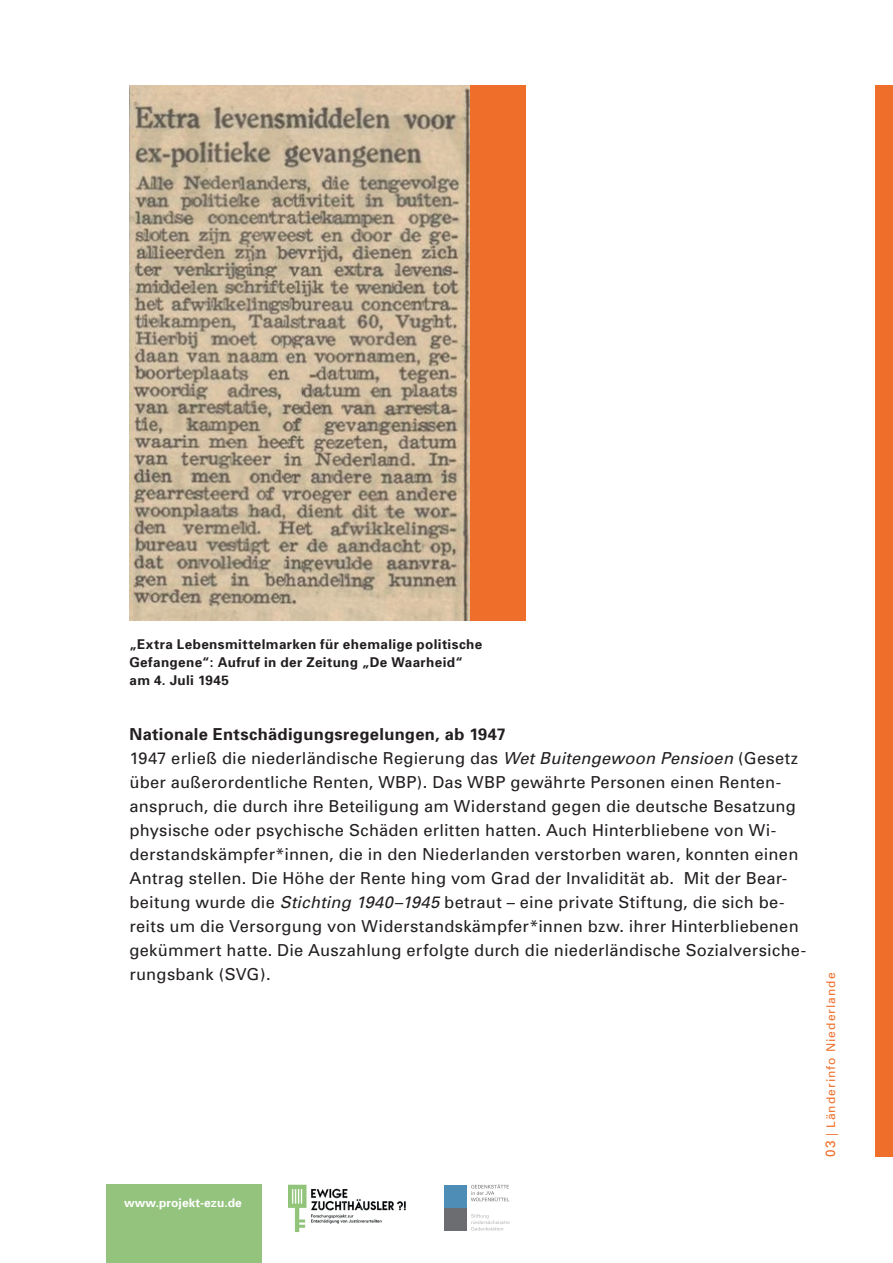
<style>
.page{position:relative;width:893px;height:1263px;background:#fff}
.page>*{position:absolute;margin:0;border:0;box-sizing:border-box;transform-origin:0 0}
.t1{font:16.5px/24px "Univers";letter-spacing:.015em;color:#231f20}
.t2{font:700 13.5px/18px "Univers";letter-spacing:.03em;color:#231f20}
.t3{font:12px "Univers";letter-spacing:.085em;color:#ef6e29}
.t4{font:700 12px "Univers";letter-spacing:.005em;color:#fff}
.s1{font-weight:700}
.s2{font-style:italic}
.s3{font-size:13.5px}
</style>
<div class="page">
<img style="left:129px;top:85px;width:341px;height:536px">
<div style="left:106px;top:1185px;width:156px;height:78px;background:#94c37e"></div>
<img style="left:288px;top:1184px;width:118px;height:48px">
<div style="left:876px;top:85px;width:17px;height:1072px;background:#ef6e29"></div>
<div style="left:470px;top:85px;width:55px;height:536px;background:#ef6e29"></div>
<div style="left:444px;top:1185px;width:23px;height:23px;background:#4e8db5"></div>
<div style="left:444px;top:1208px;width:23px;height:22px;background:#6c6d70"></div>
<svg style="left:471px;top:1214px;width:39px;height:16px"></svg>
<svg style="left:471px;top:1184px;width:38px;height:17px"></svg>
<p class="t2" style="left:129px;top:635px;width:354px">„Extra Lebensmittelmarken für ehemalige politische<br>Gefangene“: Aufruf in der Zeitung „De Waarheid“ am 4. Juli 1945</p>
<p class="t1" style="left:129px;top:723px;width:678px"><span class="s1">Nationale Entschädigungsregelungen, ab 1947<br></span>1947 erließ die niederländische Regierung das <span class="s2">Wet Buitengewoon Pensioen</span> (Gesetz über außerordentliche Renten, WBP). Das WBP gewährte Personen einen Renten&shy;anspruch, die durch ihre Beteiligung am Widerstand gegen die deutsche Besatzung physische oder psychische Schäden erlitten hatten. Auch Hinterbliebene von Wi&shy;derstandskämpfer*innen, die in den Niederlanden verstorben waren, konnten einen Antrag stellen. Die Höhe der Rente hing vom Grad der Invalidität ab. Mit der Bear&shy;beitung wurde die <span class="s2">Stichting 1940–1945</span> betraut – eine private Stiftung, die sich be&shy;reits um die Versorgung von Widerstandskämpfer*innen bzw. ihrer Hinterbliebenen gekümmert hatte. Die Auszahlung erfolgte durch die niederländische Sozialversiche&shy;rungsbank (SVG).</p>
<p class="t4" style="left:124px;top:1196px;width:119px">www.projekt-ezu.de</p>
<p class="t3" style="left:824px;top:1157px;width:186px;rotate:-90deg"><span class="s3">03</span> | Länderinfo Niederlande</p>
</div>
